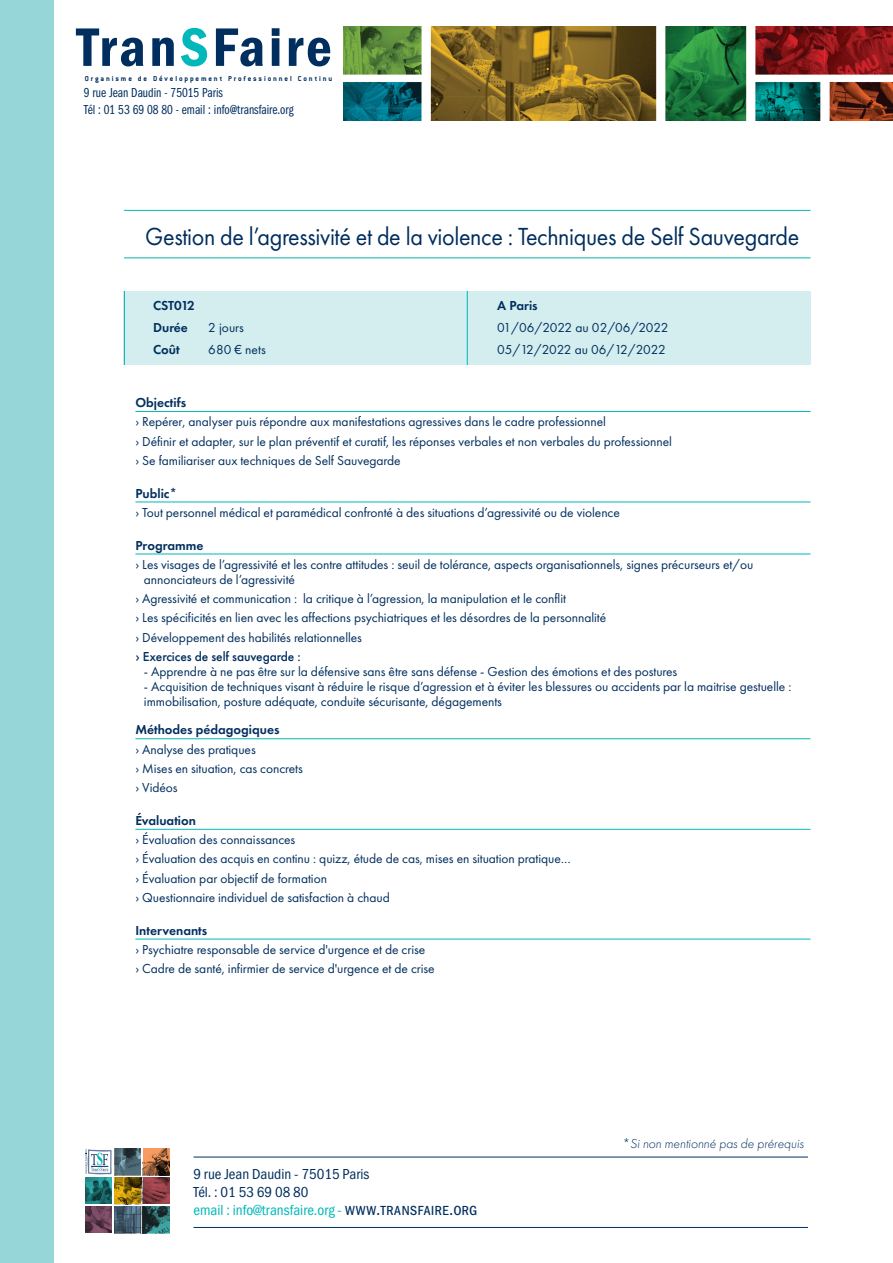
<style>
.page{position:relative;width:893px;height:1263px;background:#fff}
.page>*{position:absolute;margin:0;border:0;box-sizing:border-box;transform-origin:0 0}
.t1{font:56.1px "Franklin Gothic LT Pro Cn Dm";letter-spacing:.065em;color:#002e5e}
.t2{font:25.65px "Futura PT";letter-spacing:-.015em;color:#002e5e;scale:.93 1}
.t3{font:700 18px "Times New Roman";color:#00b7b9;scale:.63 1}
.t4{font:15px/18px "Franklin Gothic URW Cond";color:#002e5e}
.t5{font:13.5px/19.2px "Futura PT";letter-spacing:-.005em;color:#002e5e}
.t6{font:600 13.5px/22px "Futura PT";color:#002e5e}
.t7{font:13.5px/16.5px "Franklin Gothic LT Pro Bk Cm";color:#002e5e}
.t8{font:italic 300 13.5px "Futura PT";letter-spacing:-.005em;color:#002e5e}
.t9{font:500 13.5px "Futura PT";letter-spacing:-.005em;color:#002e5e}
.t10{font:700 7.8px "Conduit ITC";letter-spacing:.24em;color:#002e5e}
.s1{color:#00b7b9}
.s2{color:#fff}
.s3{font-size:18px}
.s4{font-style:normal}
</style>
<div class="page">
<img style="left:344px;top:26px;width:549px;height:95px">
<hr style="left:135px;top:411px;width:675px;height:1px;background:#00b7b9">
<hr style="left:135px;top:502px;width:675px;height:1px;background:#00b7b9">
<hr style="left:135px;top:554px;width:675px;height:1px;background:#00b7b9">
<hr style="left:135px;top:738px;width:675px;height:1px;background:#00b7b9">
<hr style="left:135px;top:829px;width:675px;height:1px;background:#00b7b9">
<hr style="left:135px;top:939px;width:675px;height:1px;background:#00b7b9">
<svg style="left:143px;top:1148px;width:26px;height:27px"></svg>
<svg style="left:114px;top:1177px;width:27px;height:27px"></svg>
<svg style="left:115px;top:1149px;width:25px;height:26px"></svg>
<svg style="left:85px;top:1177px;width:27px;height:27px"></svg>
<svg style="left:143px;top:1177px;width:26px;height:27px"></svg>
<svg style="left:85px;top:1149px;width:27px;height:25px"></svg>
<svg style="left:85px;top:1206px;width:27px;height:27px"></svg>
<svg style="left:115px;top:1206px;width:26px;height:27px"></svg>
<svg style="left:143px;top:1206px;width:26px;height:27px"></svg>
<hr style="left:193px;top:1157px;width:615px;height:1px;background:#002e5e">
<hr style="left:193px;top:1227px;width:615px;height:1px;background:#002e5e">
<div style="left:0;top:0;width:53px;height:1263px;background:#97d6d8"></div>
<hr style="left:124px;top:210px;width:686px;height:1px;background:#00b7b9">
<hr style="left:124px;top:257px;width:686px;height:1px;background:#00b3ac">
<div style="left:123px;top:291px;width:687px;height:74px;background:#d4edee"></div>
<hr style="left:467px;top:291px;width:1px;height:74px;background:#00b7b9">
<hr style="left:124px;top:291px;width:1px;height:74px;background:#00b7b9">
<h1 class="t1" style="left:77px;top:15px;width:257px">Tran<span class="s1">S</span>Faire</h1>
<p class="t10" style="left:85px;top:74px;width:249px">Organisme de Développement Professionnel Continu</p>
<p class="t7" style="left:84px;top:85px;width:211px">9 rue Jean Daudin - 75015 Paris<br>Tél : 01 53 69 08 80 - email : info@transfaire.org</p>
<h2 class="t2" style="left:145px;top:221px;width:705px">Gestion de l’agressivité et de la violence : Techniques de Self Sauvegarde</h2>
<p class="t6" style="left:153px;top:294px;width:43px">CST012<br>Durée</p>
<p class="t5" style="left:208px;top:318px;width:37px">2 jours</p>
<p class="t6" style="left:153px;top:338px;width:28px">Coût</p>
<p class="t5" style="left:208px;top:340px;width:59px">680 € nets</p>
<p class="t6" style="left:497px;top:294px;width:42px">A Paris</p>
<p class="t5" style="left:497px;top:316px;width:173px;line-height:22px">01/06/2022 au 02/06/2022<br>05/12/2022 au 06/12/2022</p>
<p class="t6" style="left:135px;top:391px;width:52px">Objectifs</p>
<p class="t5" style="left:135px;top:412px;width:538px">› Repérer, analyser puis répondre aux manifestations agressives dans le cadre professionnel<br>› Définir et adapter, sur le plan préventif et curatif, les réponses verbales et non verbales du professionnel › Se familiariser aux techniques de Self Sauvegarde</p>
<p class="t6" style="left:135px;top:482px;width:43px">Public*</p>
<p class="t5" style="left:135px;top:503px;width:486px">› Tout personnel médical et paramédical confronté à des situations d’agressivité ou de violence</p>
<p class="t6" style="left:135px;top:534px;width:70px">Programme</p>
<p class="t5" style="left:144px;top:557px;width:611px;line-height:15px;text-indent:-9px">› Les visages de l’agressivité et les contre attitudes : seuil de tolérance, aspects organisationnels, signes précurseurs et/ou annonciateurs de l’agressivité</p>
<p class="t5" style="left:135px;top:589px;width:472px">› Agressivité et communication : la critique à l’agression, la manipulation et le conflit<br>› Les spécificités en lien avec les affections psychiatriques et les désordres de la personnalité › Développement des habilités relationnelles</p>
<p class="t9" style="left:135px;top:648px;width:167px">› Exercices de self sauvegarde :</p>
<p class="t5" style="left:144px;top:662px;width:535px">- Apprendre à ne pas être sur la défensive sans être sans défense - Gestion des émotions et des postures</p>
<p class="t5" style="left:144px;top:679px;width:649px;line-height:15px">- Acquisition de techniques visant à réduire le risque d’agression et à éviter les blessures ou accidents par la maitrise gestuelle : immobilisation, posture adéquate, conduite sécurisante, dégagements</p>
<p class="t6" style="left:135px;top:719px;width:146px">Méthodes pédagogiques</p>
<p class="t5" style="left:135px;top:739px;width:169px">› Analyse des pratiques<br>› Mises en situation, cas concrets › Vidéos</p>
<p class="t6" style="left:135px;top:809px;width:62px">Évaluation</p>
<p class="t5" style="left:135px;top:830px;width:437px">› Évaluation des connaissances<br>› Évaluation des acquis en continu : quizz, étude de cas, mises en situation pratique… › Évaluation par objectif de formation<br>› Questionnaire individuel de satisfaction à chaud</p>
<p class="t6" style="left:135px;top:919px;width:73px">Intervenants</p>
<p class="t5" style="left:135px;top:940px;width:301px">› Psychiatre responsable de service d'urgence et de crise<br>› Cadre de santé, infirmier de service d'urgence et de crise</p>
<h3 class="t3" style="left:97px;top:1147px;width:12px">S</h3>
<p class="t4" style="left:193px;top:1163px;width:286px">9 rue Jean Daudin - 75015 Paris<br>Tél. : 01 53 69 08 80 <span class="s2">99<br></span><span class="s1">email : info@transfaire.org -</span> <span class="s3">www.transfaire.org</span></p>
<p class="t8" style="left:623px;top:1136px;width:182px"><span class="s4">*</span>Si non mentionné pas de prérequis</p>
</div>
